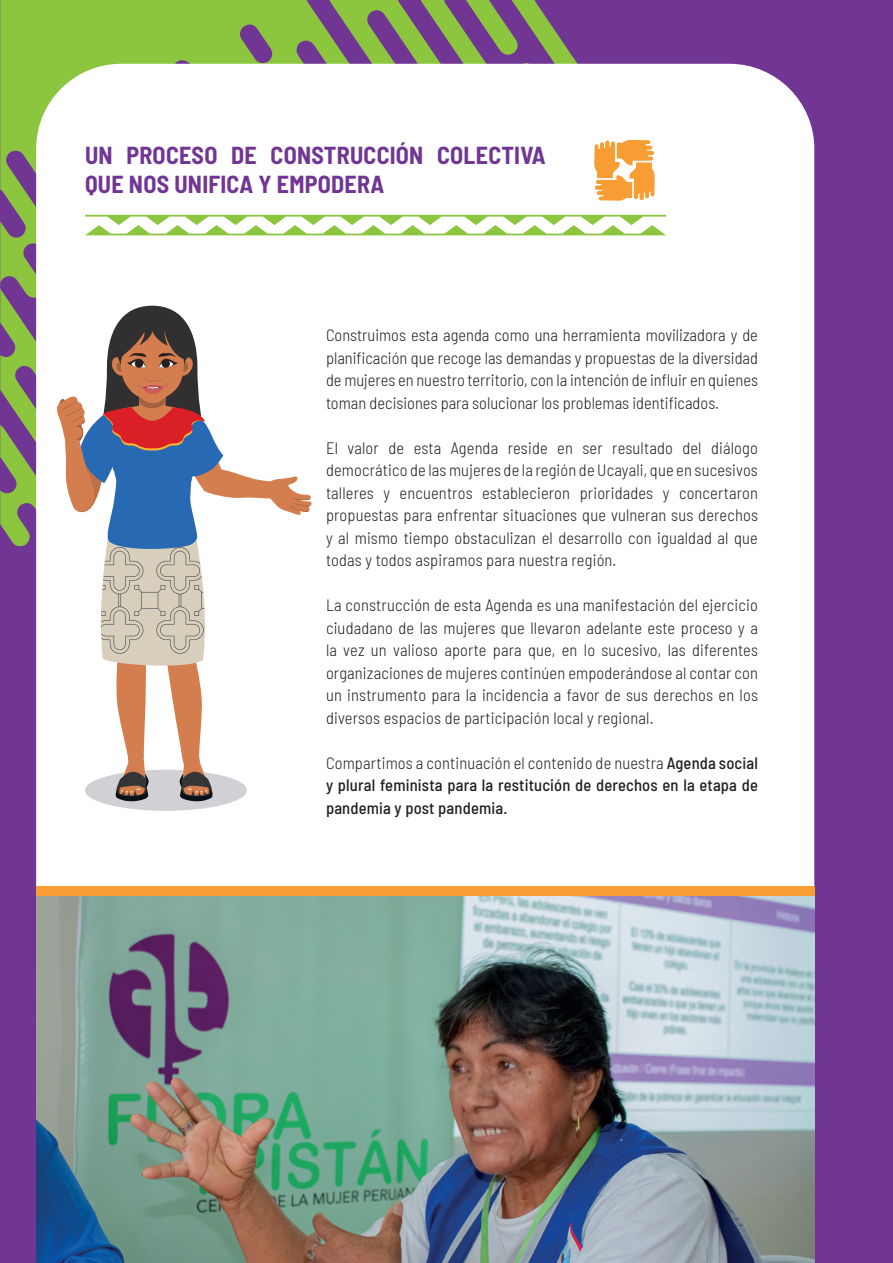
<style>
.page{position:relative;width:893px;height:1263px;background:#713694}
.page>*{position:absolute;margin:0;border:0;box-sizing:border-box;transform-origin:0 0}
.t1{font:700 semi-condensed 24px/28.8px "Barlow";letter-spacing:.01em;color:#713694}
.t2{font:300 semi-condensed 16.5px/22.5px "Barlow";letter-spacing:.01em;color:#231f20;text-align:justify}
.t3{font:500 semi-condensed 16.5px/22.5px "Barlow";letter-spacing:.01em;color:#231f20;text-align:justify}
.s1{font-weight:300}
</style>
<div class="page">
<svg style="left:0;top:0;width:329px;height:215px;background:#88b747"></svg>
<div style="left:36px;top:64px;width:778px;height:822px;background:#fff"></div>
<div style="left:36px;top:886px;width:778px;height:10px;background:#f89d33"></div>
<div style="left:85px;top:770px;width:162px;height:41px;background:#d1d0d4;border-radius:50%"></div>
<svg style="left:329px;top:0;width:326px;height:201px"></svg>
<img style="left:36px;top:896px;width:778px;height:367px">
<svg style="left:0;top:215px;width:666px;height:586px;background:#e9e6e5"></svg>
<h1 class="t1" style="left:85px;top:139px;width:462px">UN PROCESO DE CONSTRUCCIÓN COLECTIVA<br>QUE NOS UNIFICA Y EMPODERA</h1>
<p class="t2" style="left:326px;top:323px;width:433px">Construimos esta agenda como una herramienta movilizadora y de planificación que recoge las demandas y propuestas de la diversidad de mujeres en nuestro territorio, con la intención de influir en quienes toman decisiones para solucionar los problemas identificados.</p>
<p class="t2" style="left:326px;top:435px;width:433px">El valor de esta Agenda reside en ser resultado del diálogo democrático de las mujeres de la región de Ucayali, que en sucesivos talleres y encuentros establecieron prioridades y concertaron propuestas para enfrentar situaciones que vulneran sus derechos y al mismo tiempo obstaculizan el desarrollo con igualdad al que todas y todos aspiramos para nuestra región.</p>
<p class="t2" style="left:326px;top:593px;width:433px">La construcción de esta Agenda es una manifestación del ejercicio ciudadano de las mujeres que llevaron adelante este proceso y a la vez un valioso aporte para que, en lo sucesivo, las diferentes organizaciones de mujeres continúen empoderándose al contar con un instrumento para la incidencia a favor de sus derechos en los diversos espacios de participación local y regional.</p>
<p class="t3" style="left:326px;top:750px;width:433px"><span class="s1">Compartimos a continuación el contenido de nuestra</span> Agenda social y plural feminista para la restitución de derechos en la etapa de pandemia y post pandemia.</p>
</div>
